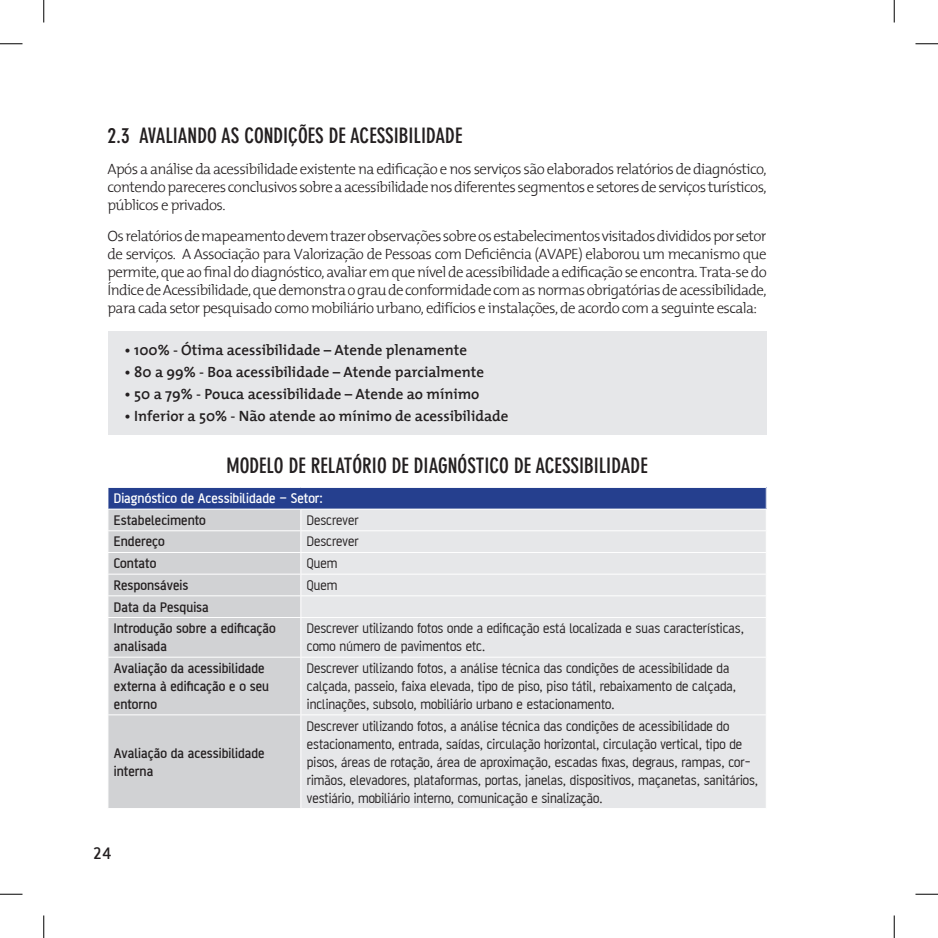
<style>
.page{position:relative;width:938px;height:938px;background:#fff}
.page>*{position:absolute;margin:0;border:0;box-sizing:border-box;transform-origin:0 0}
.t1{font:700 condensed 21px "DIN Neuzeit Grotesk";color:#231f20}
.t2{font:500 18px "AF Battersea";color:#231f20}
.t3{font:300 15px/18px "The Mix 3";letter-spacing:-.04em;color:#231f20;text-align:justify}
.t4{font:15px/18px "AF Battersea";color:#231f20}
.t5{font:500 15px/18px "AF Battersea";color:#231f20}
.t6{font:600 15px "The Mix 6";color:#231f20}
.t7{font:500 15px "AF Battersea";color:#fff}
</style>
<div class="page">
<div style="left:108px;top:331px;width:659px;height:104px;background:#e6e7e9"></div>
<div style="left:108px;top:487px;width:658px;height:22px;background:#253f8e"></div>
<div style="left:109px;top:510px;width:191px;height:298px;background:#d1d2d4"></div>
<div style="left:301px;top:510px;width:465px;height:298px;background:#e6e7e9"></div>
<hr style="left:108px;top:487px;width:193px;height:1px;background:#fff">
<hr style="left:301px;top:487px;width:466px;height:1px;background:#fff">
<hr style="left:301px;top:530px;width:466px;height:1px;background:#fff">
<hr style="left:301px;top:552px;width:466px;height:1px;background:#fff">
<hr style="left:301px;top:574px;width:466px;height:1px;background:#fff">
<hr style="left:301px;top:595px;width:466px;height:1px;background:#fff">
<svg style="left:766px;top:488px;width:1px;height:21px"></svg>
<hr style="left:301px;top:617px;width:466px;height:1px;background:#fff">
<hr style="left:301px;top:657px;width:466px;height:1px;background:#fff">
<hr style="left:301px;top:714px;width:466px;height:1px;background:#fff">
<hr style="left:108px;top:530px;width:193px;height:1px;background:#fff">
<hr style="left:108px;top:552px;width:193px;height:1px;background:#fff">
<hr style="left:108px;top:574px;width:193px;height:1px;background:#fff">
<hr style="left:108px;top:595px;width:193px;height:1px;background:#fff">
<svg style="left:108px;top:488px;width:1px;height:129px"></svg>
<svg style="left:300px;top:509px;width:1px;height:108px"></svg>
<hr style="left:108px;top:617px;width:193px;height:1px;background:#fff">
<hr style="left:108px;top:657px;width:193px;height:1px;background:#fff">
<hr style="left:108px;top:714px;width:193px;height:1px;background:#fff">
<svg style="left:0;top:44px;width:22px;height:1px"></svg>
<svg style="left:915px;top:44px;width:23px;height:1px"></svg>
<svg style="left:0;top:894px;width:22px;height:1px"></svg>
<svg style="left:915px;top:894px;width:23px;height:1px"></svg>
<svg style="left:44px;top:0;width:1px;height:23px"></svg>
<svg style="left:44px;top:915px;width:1px;height:23px"></svg>
<svg style="left:894px;top:0;width:1px;height:23px"></svg>
<svg style="left:894px;top:915px;width:1px;height:23px"></svg>
<h1 class="t1" style="left:108px;top:123px;width:277px">2.3 AVALIANDO AS CONDIÇÕES DE ACESSIBILI</h1>
<h1 class="t1" style="left:426px;top:123px;width:38px">DADE</h1>
<p class="t3" style="left:108px;top:159px;width:661px">Após a análise da acessibilidade existente na edificação e nos serviços são elaborados relatórios de diagnóstico, contendo pareceres conclusivos sobre a acessibilidade nos diferentes segmentos e setores de serviços turísticos, públicos e privados.</p>
<p class="t3" style="left:108px;top:226px;width:661px">Os relatórios de mapeamento devem trazer observações sobre os estabelecimentos visitados divididos por setor de serviços. A Associação para Valorização de Pessoas com Deficiência (AVAPE) elaborou um mecanismo que permite, que ao final do diagnóstico, avaliar em que nível de acessibilidade a edificação se encontra. Trata-se do Índice de Acessibilidade, que demonstra o grau de conformidade com as normas obrigatórias de acessibilidade, para cada setor pesquisado como mobiliário urbano, edifícios e instalações, de acordo com a seguinte escala:</p>
<p class="t6" style="left:125px;top:337px;width:344px">• 100% - Ótima acessibilidade – Atende plenamente</p>
<p class="t6" style="left:125px;top:359px;width:361px">• 80 a 99% - Boa acessibilidade – Atende parcialmente</p>
<p class="t6" style="left:125px;top:381px;width:356px">• 50 a 79% - Pouca acessibilidade – Atende ao mínimo</p>
<p class="t6" style="left:125px;top:404px;width:386px">• Inferior a 50% - Não atende ao mínimo de acessibilidade</p>
<h1 class="t1" style="left:226px;top:453px;width:111px">MODELO DE RELATÓRI</h1>
<h1 class="t1" style="left:377px;top:453px;width:193px">O DE DIAGNÓSTICO DE ACESSIBILI</h1>
<h1 class="t1" style="left:611px;top:453px;width:38px">DADE</h1>
<p class="t7" style="left:114px;top:491px;width:211px">Diagnóstico de Acessibilidade – Setor:</p>
<p class="t5" style="left:114px;top:511px;width:94px">Estabelecimento</p>
<p class="t4" style="left:307px;top:511px;width:53px">Descrever</p>
<p class="t5" style="left:114px;top:533px;width:52px">Endereço</p>
<p class="t4" style="left:307px;top:532px;width:53px">Descrever</p>
<p class="t5" style="left:114px;top:554px;width:44px">Contato</p>
<p class="t4" style="left:307px;top:554px;width:32px">Quem</p>
<p class="t5" style="left:114px;top:576px;width:76px">Responsáveis</p>
<p class="t4" style="left:307px;top:576px;width:32px">Quem</p>
<p class="t5" style="left:114px;top:596px;width:163px;line-height:21.6px">Data da Pesquisa<br>Introdução sobre a edificação</p>
<p class="t5" style="left:114px;top:637px;width:55px">analisada</p>
<p class="t4" style="left:307px;top:619px;width:439px">Descrever utilizando fotos onde a edificação está localizada e suas características, como número de pavimentos etc.</p>
<p class="t5" style="left:114px;top:659px;width:157px">Avaliação da acessibilidade externa à edificação e o seu entorno</p>
<p class="t4" style="left:307px;top:659px;width:431px">Descrever utilizando fotos, a análise técnica das condições de acessibilidade da calçada, passeio, faixa elevada, tipo de piso, piso tátil, rebaixamento de calçada, inclinações, subsolo, mobiliário urbano e estacionamento.</p>
<p class="t5" style="left:114px;top:744px;width:152px">Avaliação da acessibilidade interna</p>
<p class="t4" style="left:307px;top:717px;width:453px">Descrever utilizando fotos, a análise técnica das condições de acessibilidade do estacionamento, entrada, saídas, circulação horizontal, circulação vertical, tipo de pisos, áreas de rotação, área de aproximação, escadas fixas, degraus, rampas, cor&shy;rimãos, elevadores, plataformas, portas, janelas, dispositivos, maçanetas, sanitários, vestiário, mobiliário interno, comunicação e sinalização.</p>
<p class="t2" style="left:93px;top:844px;width:20px">24</p>
</div>
